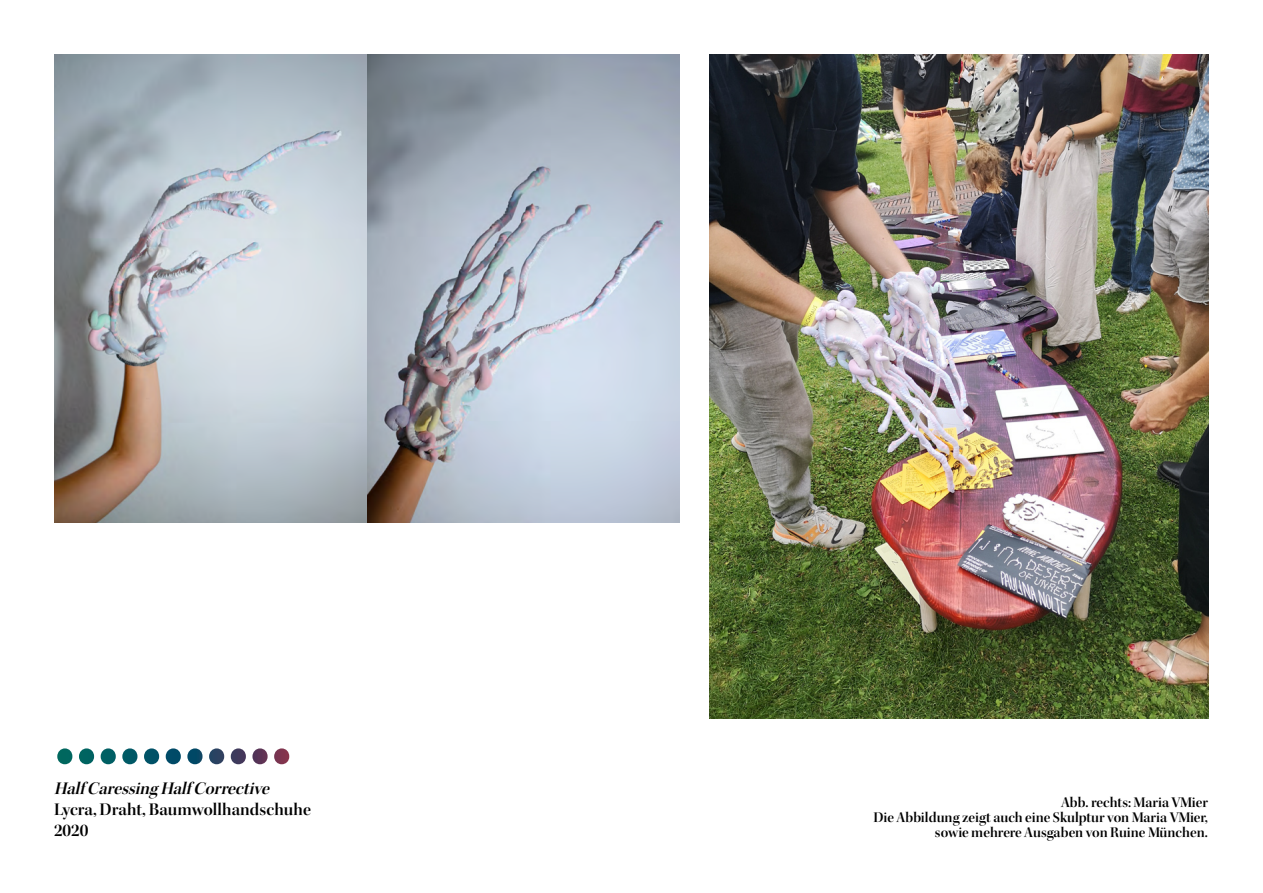
<style>
.page{position:relative;width:1263px;height:893px;background:#fff}
.page>*{position:absolute;margin:0;border:0;box-sizing:border-box;transform-origin:0 0}
.t1{font:78px "Kepler Std Semibold Disp";color:#fff}
.t2{font:18px/21px "Kepler Std Semibold Disp";color:#000}
.t3{font:italic 18px "Kepler Std Semibold Disp";color:#000}
.t4{font:15px/15px "Kepler Std Semibold Disp";color:#000;text-align:right}
</style>
<div class="page">
<img style="left:54px;top:54px;width:625px;height:469px">
<img style="left:709px;top:54px;width:500px;height:665px">
<h1 class="t1" style="left:54px;top:704px;width:240px">•••••••••••</h1>
<p class="t3" style="left:54px;top:778px;width:221px">Half CaressingHalf Corrective</p>
<p class="t2" style="left:54px;top:799px;width:258px">Lycra, Draht, Baumwollhandschuhe<br>2020</p>
<p class="t4" style="left:873px;top:795px;width:336px">Abb. rechts: Maria VMier<br>Die Abbildung zeigt auch eine Skulptur von Maria VMier, sowie mehrere Ausgaben von Ruine München.</p>
</div>
